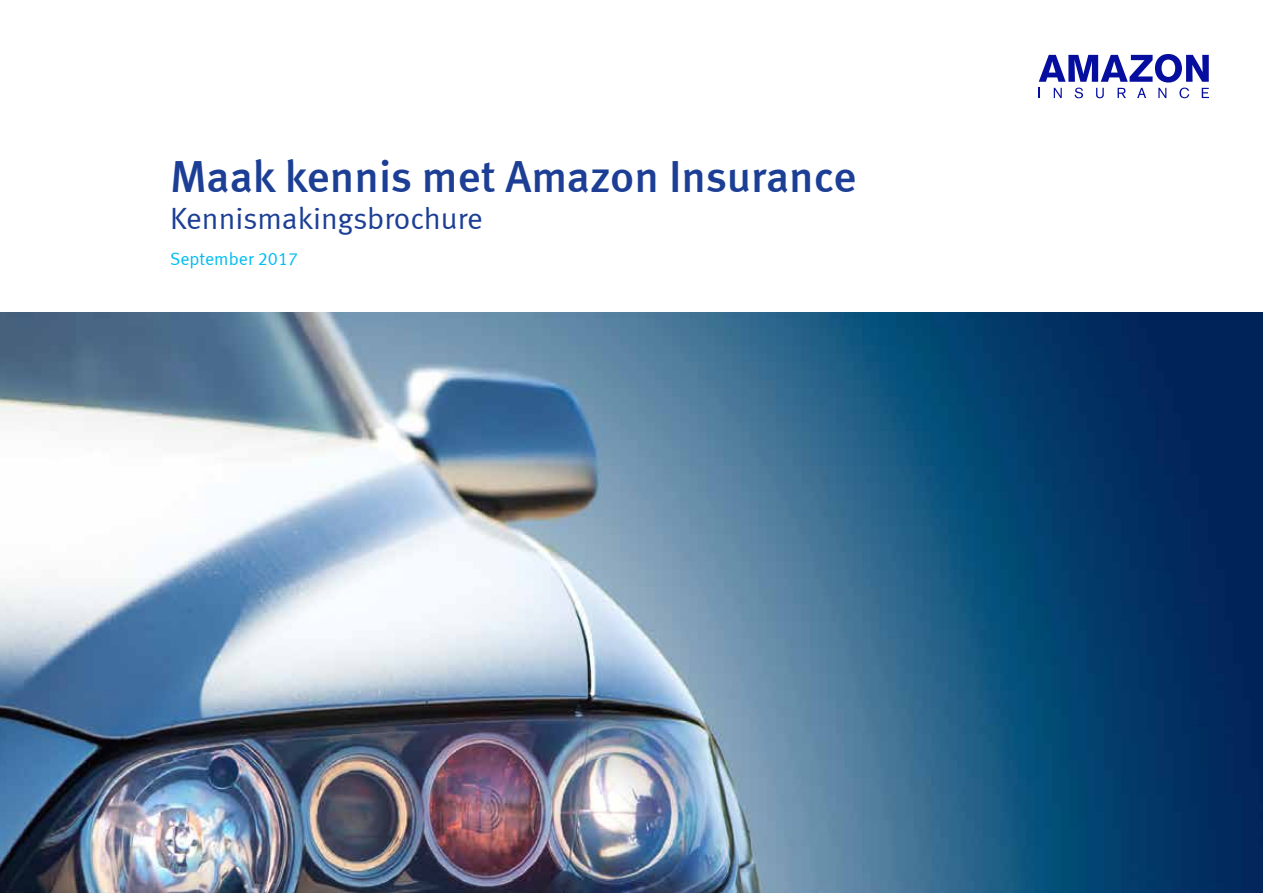
<style>
.page{position:relative;width:1263px;height:893px;background:#fff}
.page>*{position:absolute;margin:0;border:0;box-sizing:border-box;transform-origin:0 0}
.t1{font:45px "Meta Medium LF";color:#1c3f95}
.t2{font:30.75px "Meta Normal LF";letter-spacing:-.005em;color:#1c3f95}
.t3{font:18px "Meta Normal LF";color:#00bdf2}
</style>
<div class="page">
<img style="left:0;top:313px;width:1263px;height:580px">
<svg style="left:1039px;top:54px;width:170px;height:44px"></svg>
<p class="t1" style="left:170px;top:151px;width:688px">Maak kennis met Amazon Insurance</p>
<p class="t2" style="left:170px;top:200px;width:314px">Kennismakingsbrochure</p>
<p class="t3" style="left:170px;top:248px;width:130px">September 2017</p>
</div>
